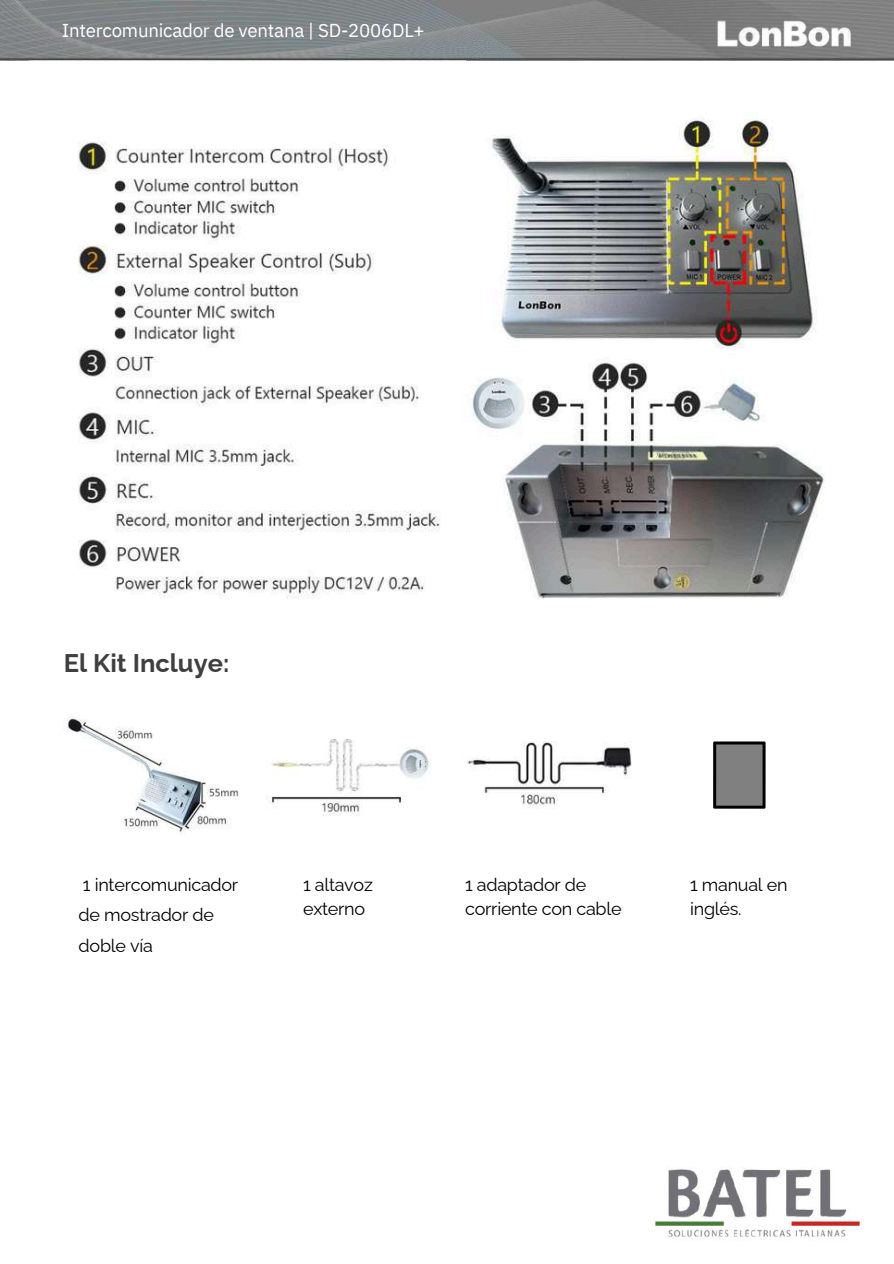
<style>
.page{position:relative;width:894px;height:1264px;background:#fff}
.page>*{position:absolute;margin:0;border:0;box-sizing:border-box;transform-origin:0 0}
.t1{font:700 25.5px "Raleway";color:#3f3f3f}
.t2{font:18.6px "IBM Plex Sans";letter-spacing:-.01em;color:#fff}
.t3{font:18px/24.8px "Raleway";letter-spacing:-.015em;color:#000}
</style>
<div class="page">
<img style="left:0;top:0;width:892px;height:61px">
<img style="left:715px;top:11px;width:146px;height:40px">
<img style="left:78px;top:112px;width:747px;height:487px">
<img style="left:67px;top:716px;width:172px;height:118px">
<img style="left:268px;top:739px;width:163px;height:77px">
<img style="left:467px;top:741px;width:165px;height:68px">
<svg style="left:713px;top:741px;width:52px;height:67px"></svg>
<img style="left:655px;top:1168px;width:205px;height:70px">
<p class="t2" style="left:62px;top:18px;width:364px">Intercomunicador de ventana | SD-2006DL+</p>
<h1 class="t1" style="left:64px;top:648px;width:167px">El Kit Incluye:</h1>
<p class="t3" style="left:79px;top:869px;width:161px;line-height:30.3px">1 intercomunicador de mostrador de doble vía</p>
<p class="t3" style="left:303px;top:871px;width:71px">1 altavoz externo</p>
<p class="t3" style="left:465px;top:871px;width:158px">1 adaptador de corriente con cable</p>
<p class="t3" style="left:690px;top:871px;width:99px">1 manual en inglés.</p>
</div>
